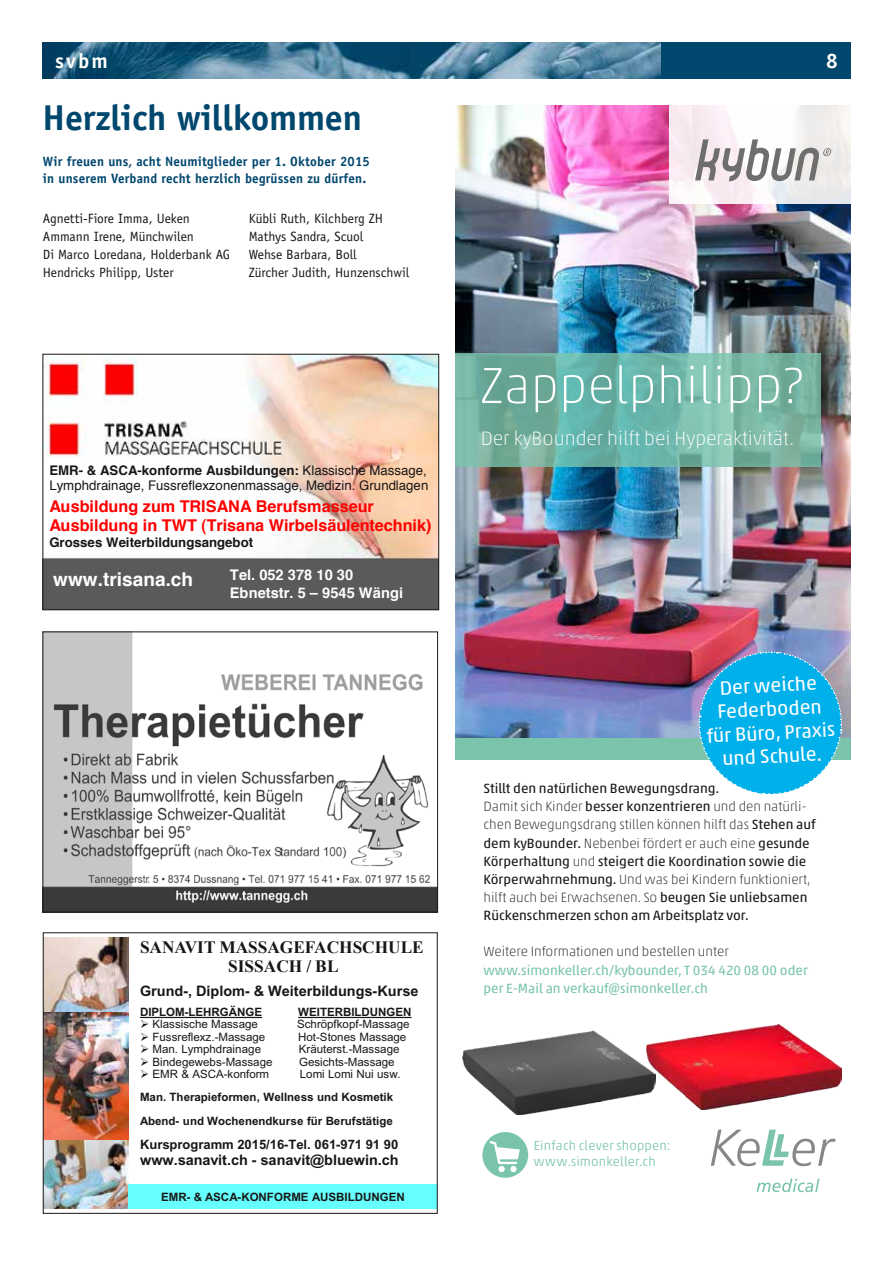
<style>
.page{position:relative;width:893px;height:1263px;background:#fff}
.page>*{position:absolute;margin:0;border:0;box-sizing:border-box;transform-origin:0 0}
.t1{font:100 51.45px "Akko Std";color:#fff}
.t2{font:700 36px "Officina Sans";letter-spacing:-.005em;color:#00476e}
.t3{font:700 21px "Officina Sans";color:#fff}
.t4{font:19.65px/23.5px "Akko Std";color:#fff;text-align:center}
.t5{font:100 19.65px "Akko Std";color:#fff}
.t6{font:700 19.05px "Helvetica";color:#fff}
.t7{font:700 17.25px/18.8px "Times New Roman";color:#181716;text-align:center}
.t8{font:700 16.2px/18.6px "Helvetica";color:#f00}
.t9{font:700 14.7px/17.7px "Helvetica";letter-spacing:.005em;color:#fff}
.t10{font:700 14.4px "Arial";color:#181716}
.t11{font:13.65px/18.1px "Akko Std";color:#181716}
.t12{font:13.65px/18.1px "Akko Std";color:#7ac4ac}
.t13{font:100 13.65px "Akko Std";color:#181716}
.t14{font:13.5px/18px "Officina Sans";color:#181716}
.t15{font:700 13.5px/16.5px "Officina Sans";letter-spacing:.015em;color:#00476e}
.t16{font:13.2px/15.8px "Helvetica";letter-spacing:.005em;color:#181716}
.t17{font:300 13.2px/15.8px "Akko Std";letter-spacing:.015em;color:#7ac4ac}
.t18{font:700 13.2px "Helvetica";letter-spacing:.005em;color:#181716}
.t19{font:700 13.05px "Arial";letter-spacing:-.005em;color:#181716}
.t20{font:11.55px "Arial";color:#181716}
.t21{font:700 11.55px/23.4px "Arial";color:#181716}
.s1{font-weight:700}
.s2{font-weight:100}
</style>
<div class="page">
<img style="left:43px;top:43px;width:618px;height:36px">
<div style="left:661px;top:43px;width:189px;height:36px;background:#00476e"></div>
<img style="left:45px;top:633px;width:391px;height:277px">
<div style="left:43px;top:631px;width:395px;height:281px;border:1px solid #181716"></div>
<svg style="left:140px;top:1017px;width:122px;height:1px"></svg>
<svg style="left:298px;top:1017px;width:113px;height:1px"></svg>
<img style="left:45px;top:1012px;width:84px;height:196px">
<div style="left:129px;top:1184px;width:308px;height:24px;background:#6ff"></div>
<img style="left:45px;top:938px;width:84px;height:74px">
<div style="left:482px;top:1132px;width:46px;height:46px;background:#7ac4ac;border-radius:50%"></div>
<div style="left:498px;top:1166px;width:7px;height:6px;background:#fff;border-radius:50%"></div>
<div style="left:510px;top:1166px;width:7px;height:6px;background:#fff;border-radius:50%"></div>
<svg style="left:489px;top:1141px;width:31px;height:23px"></svg>
<svg style="left:757px;top:1178px;width:63px;height:14px"></svg>
<svg style="left:711px;top:1129px;width:124px;height:37px"></svg>
<img style="left:455px;top:105px;width:395px;height:634px">
<div style="left:455px;top:739px;width:395px;height:21px;background:#7ac4ac"></div>
<svg style="left:695px;top:648px;width:151px;height:147px;background:#3ab1e0"></svg>
<div style="left:669px;top:105px;width:181px;height:99px;background:linear-gradient(to right,#fef2f8,#eff1ef)"></div>
<svg style="left:695px;top:139px;width:136px;height:42px"></svg>
<svg style="left:455px;top:353px;width:366px;height:114px;background:#72b4a5"></svg>
<img style="left:655px;top:1024px;width:186px;height:85px">
<img style="left:463px;top:1030px;width:192px;height:84px">
<img style="left:45px;top:356px;width:392px;height:252px">
<div style="left:43px;top:354px;width:396px;height:256px;border:1px solid #181716"></div>
<h3 class="t3" style="left:55px;top:47px;width:54px">svbm</h3>
<h3 class="t3" style="left:826px;top:47px;width:13px">8</h3>
<h2 class="t2" style="left:43px;top:96px;width:321px">Herzlich willkommen</h2>
<p class="t15" style="left:43px;top:153px;width:328px">Wir freuen uns, acht Neumitglieder per 1. Oktober 2015 in unserem Verband recht herzlich begrüssen zu dürfen.</p>
<p class="t14" style="left:43px;top:209px;width:189px">Agnetti-Fiore Imma, Ueken<br>Ammann Irene, Münchwilen<br>Di Marco Loredana, Holderbank AG<br>Hendricks Philipp, Uster</p>
<p class="t14" style="left:249px;top:209px;width:162px">Kübli Ruth, Kilchberg ZH<br>Mathys Sandra, Scuol<br>Wehse Barbara, Boll<br>Zürcher Judith, Hunzenschwil</p>
<p class="t16" style="left:49px;top:462px;width:381px"><span class="s1">EMR- &amp; ASCA-konforme Ausbildungen:</span> Klassische Massage,<br>Lymphdrainage, Fussreflexzonenmassage, Medizin. Grundlagen</p>
<p class="t8" style="left:49px;top:497px;width:384px">Ausbildung zum TRISANA Berufsmasseur<br>Ausbildung in TWT (Trisana Wirbelsäulentechnik)</p>
<p class="t18" style="left:49px;top:534px;width:205px">Grosses Weiterbildungsangebot</p>
<p class="t9" style="left:230px;top:566px;width:175px">Tel. 052 378 10 30<br>Ebnetstr. 5 – 9545 Wängi</p>
<h3 class="t6" style="left:53px;top:568px;width:142px">www.trisana.ch</h3>
<p class="t7" style="left:140px;top:938px;width:285px">SANAVIT MASSAGEFACHSCHULE<br>SISSACH / BL</p>
<p class="t10" style="left:140px;top:983px;width:280px">Grund-, Diplom- &amp; Weiterbildungs-Kurse</p>
<p class="t21" style="left:140px;top:1000px;width:124px">DIPLOM-LEHRGÄNGE</p>
<p class="t21" style="left:298px;top:1000px;width:115px">WEITERBILDUNGEN</p>
<p class="t20" style="left:140px;top:1017px;width:119px">➢ Klassische Massage</p>
<p class="t20" style="left:297px;top:1017px;width:114px">Schröpfkopf-Massage</p>
<p class="t20" style="left:140px;top:1030px;width:127px">➢ Fussreflexz.-Massage</p>
<p class="t20" style="left:298px;top:1030px;width:110px">Hot-Stones Massage</p>
<p class="t20" style="left:140px;top:1042px;width:123px">➢ Man. Lymphdrainage</p>
<p class="t20" style="left:299px;top:1042px;width:102px">Kräuterst.-Massage</p>
<p class="t20" style="left:140px;top:1055px;width:134px">➢ Bindegewebs-Massage</p>
<p class="t20" style="left:299px;top:1055px;width:97px">Gesichts-Massage</p>
<p class="t20" style="left:140px;top:1067px;width:131px">➢ EMR &amp; ASCA-konform</p>
<p class="t20" style="left:300px;top:1067px;width:102px">Lomi Lomi Nui usw.</p>
<p class="t21" style="left:140px;top:1086px;width:255px">Man. Therapieformen, Wellness und Kosmetik<br>Abend- und Wochenendkurse für Berufstätige</p>
<p class="t19" style="left:140px;top:1137px;width:260px">Kursprogramm 2015/16-Tel. 061-971 91 90</p>
<p class="t10" style="left:140px;top:1151px;width:260px">www.sanavit.ch - sanavit@bluewin.ch</p>
<p class="t21" style="left:161px;top:1185px;width:245px">EMR- &amp; ASCA-KONFORME AUSBILDUNGEN</p>
<h1 class="t1" style="left:481px;top:355px;width:324px">Zappelphilipp?</h1>
<h3 class="t5" style="left:481px;top:427px;width:315px">Der kyBounder hilft bei Hyperaktivität.</h3>
<h3 class="t4" style="left:704px;top:677px;width:130px;rotate:-3deg">Der weiche<br>Federboden für Büro, Praxis und Schule.</h3>
<p class="t11" style="left:483px;top:779px;width:334px">Stillt den natürlichen Bewegungsdrang.<br><span class="s2">Damit sich Kinder</span> besser konzentrieren <span class="s2">und den natürli&shy;chen Bewegungsdrang stillen können hilft das</span> Stehen auf dem kyBounder. <span class="s2">Nebenbei fördert er auch eine</span> gesunde Körperhaltung <span class="s2">und</span> steigert die Koordination sowie die Körperwahrnehmung. <span class="s2">Und was bei Kindern funktioniert, hilft auch bei Erwachsenen. So</span> beugen Sie unliebsamen Rückenschmerzen schon am Arbeitsplatz vor.</p>
<p class="t13" style="left:483px;top:944px;width:247px">Weitere Informationen und bestellen unter</p>
<p class="t12" style="left:483px;top:961px;width:326px">www.simonkeller.ch/kybounder, T 034 420 08 00 oder per E-Mail an verkauf@simonkeller.ch</p>
<p class="t17" style="left:534px;top:1138px;width:138px">Einfach clever shoppen: www.simonkeller.ch</p>
</div>
